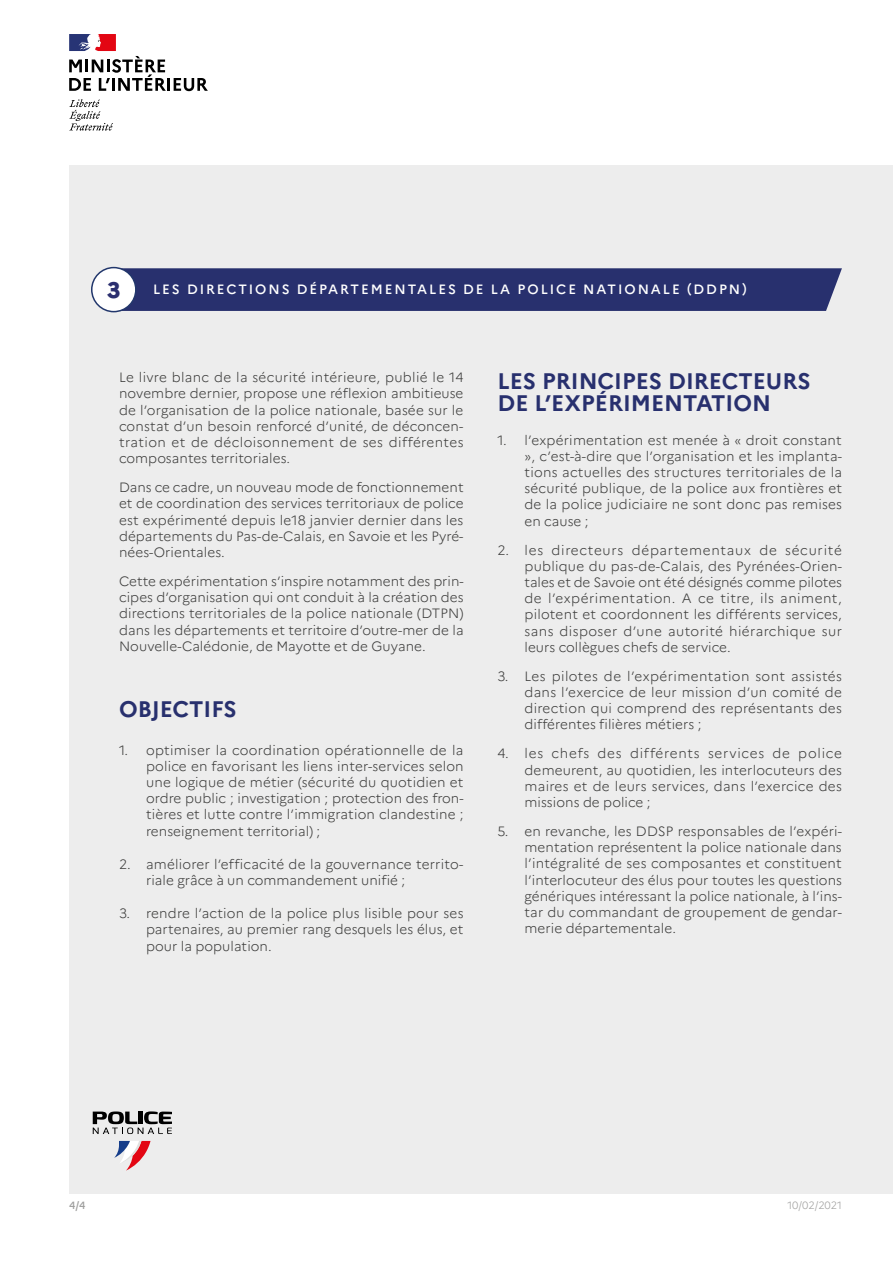
<style>
.page{position:relative;width:893px;height:1263px;background:#fff}
.page>*{position:absolute;margin:0;border:0;box-sizing:border-box;transform-origin:0 0}
.t1{font:700 22.5px/22.5px "Marianne";color:#28306e}
.t2{font:800 22.5px "Marianne";color:#2b2f6f}
.t3{font:300 13.5px/16.2px "Marianne";letter-spacing:.005em;color:#3c3c3b;text-align:justify}
.t4{font:500 13.5px "Marianne";letter-spacing:.145em;color:#fff}
.t5{font:300 10.5px "Marianne";letter-spacing:-.005em;color:#9d9d9c}
.t6{font:500 10.5px "Marianne";color:#9d9d9c}
</style>
<div class="page">
<div style="left:69px;top:165px;width:824px;height:1029px;background:#ededed"></div>
<svg style="left:69px;top:99px;width:44px;height:32px"></svg>
<svg style="left:69px;top:34px;width:139px;height:57px"></svg>
<svg style="left:114px;top:1141px;width:36px;height:29px"></svg>
<svg style="left:93px;top:1111px;width:79px;height:23px"></svg>
<div style="left:122px;top:268px;width:720px;height:43px;background:#28306e"></div>
<div style="left:92px;top:268px;width:44px;height:44px;background:#fff;border-radius:50%"></div>
<div style="left:91px;top:267px;width:46px;height:45px;border:2px solid #22376c;border-radius:50%"></div>
<h1 class="t2" style="left:107px;top:276px;width:15px">3</h1>
<p class="t4" style="left:153px;top:281px;width:595px">LES DIRECTIONS DÉPARTEMENTALES DE LA POLICE NATIONALE (DDPN)</p>
<p class="t3" style="left:119px;top:369px;width:346px">Le livre blanc de la sécurité intérieure, publié le 14 novembre dernier, propose une réflexion ambitieuse de l’organisation de la police nationale, basée sur le constat d’un besoin renforcé d’unité, de déconcen&shy;tration et de décloisonnement de ses différentes composantes territoriales.</p>
<p class="t3" style="left:119px;top:479px;width:346px">Dans ce cadre, un nouveau mode de fonctionnement et de coordination des services territoriaux de police est expérimenté depuis le18 janvier dernier dans les départements du Pas-de-Calais, en Savoie et les Pyré&shy;nées-Orientales.</p>
<p class="t3" style="left:119px;top:573px;width:346px">Cette expérimentation s’inspire notamment des prin&shy;cipes d’organisation qui ont conduit à la création des directions territoriales de la police nationale (DTPN) dans les départements et territoire d’outre-mer de la Nouvelle-Calédonie, de Mayotte et de Guyane.</p>
<h1 class="t1" style="left:119px;top:698px;width:119px">OBJECTIFS</h1>
<p class="t3" style="left:146px;top:741px;width:319px;text-indent:-27px">1. optimiser la coordination opérationnelle de la police en favorisant les liens inter-services selon une logique de métier (sécurité du quotidien et ordre public ; investigation ; protection des fron&shy;tières et lutte contre l’immigration clandestine ; renseignement territorial) ;</p>
<p class="t3" style="left:146px;top:856px;width:319px;text-indent:-27px">2. améliorer l’efficacité de la gouvernance territo&shy;riale grâce à un commandement unifié ;</p>
<p class="t3" style="left:146px;top:905px;width:319px;text-indent:-27px">3. rendre l’action de la police plus lisible pour ses partenaires, au premier rang desquels les élus, et pour la population.</p>
<h1 class="t1" style="left:497px;top:370px;width:315px">LES PRINCIPES DIRECTEURS<br>DE L’EXPÉRIMENTATION</h1>
<p class="t3" style="left:524px;top:432px;width:319px;text-indent:-27px">1. l’expérimentation est menée à « droit constant », c’est-à-dire que l’organisation et les implanta&shy;tions actuelles des structures territoriales de la sécurité publique, de la police aux frontières et de la police judiciaire ne sont donc pas remises en cause ;</p>
<p class="t3" style="left:524px;top:542px;width:319px;text-indent:-27px">2. les directeurs départementaux de sécurité publique du pas-de-Calais, des Pyrénées-Orien&shy;tales et de Savoie ont été désignés comme pilotes de l’expérimentation. A ce titre, ils animent, pilotent et coordonnent les différents services, sans disposer d’une autorité hiérarchique sur leurs collègues chefs de service.</p>
<p class="t3" style="left:524px;top:668px;width:319px;text-indent:-27px">3. Les pilotes de l’expérimentation sont assistés dans l’exercice de leur mission d’un comité de direction qui comprend des représentants des différentes filières métiers ;</p>
<p class="t3" style="left:524px;top:745px;width:319px;text-indent:-27px">4. les chefs des différents services de police demeurent, au quotidien, les interlocuteurs des maires et de leurs services, dans l’exercice des missions de police ;</p>
<p class="t3" style="left:524px;top:823px;width:319px;text-indent:-27px">5. en revanche, les DDSP responsables de l’expéri&shy;mentation représentent la police nationale dans l’intégralité de ses composantes et constituent l’interlocuteur des élus pour toutes les questions génériques intéressant la police nationale, à l’ins&shy;tar du commandant de groupement de gendar&shy;merie départementale.</p>
<p class="t6" style="left:69px;top:1199px;width:18px">4/4</p>
<p class="t5" style="left:787px;top:1199px;width:56px">10/02/2021</p>
</div>
